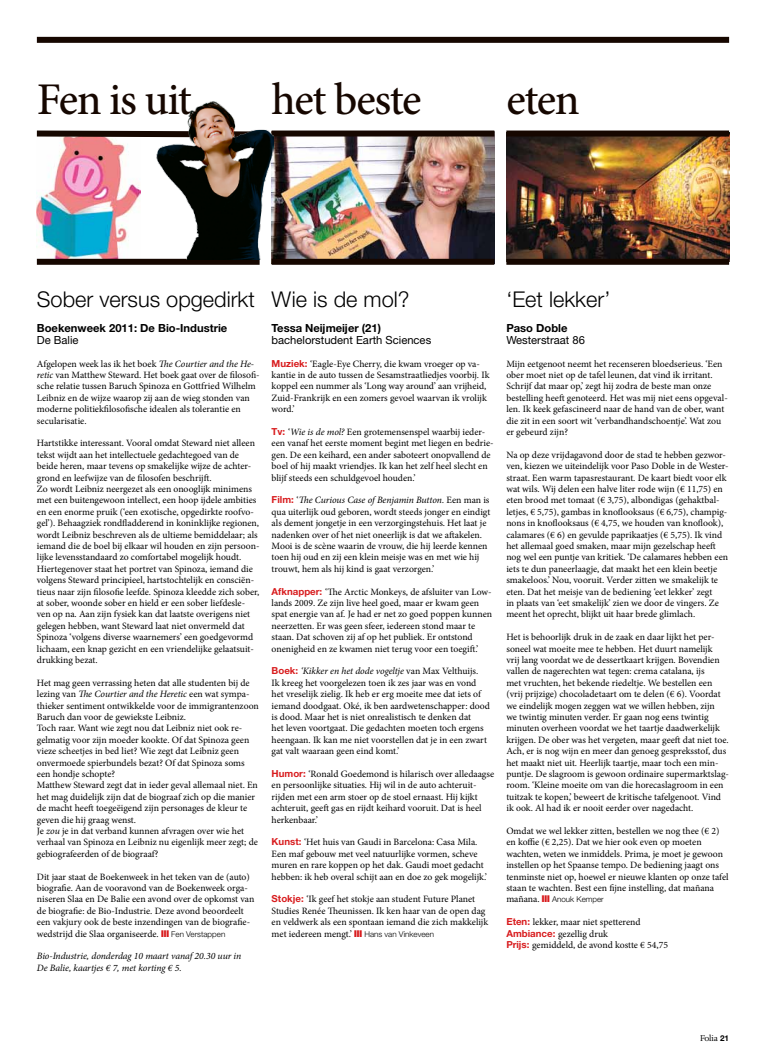
<style>
.page{position:relative;width:766px;height:1063px;background:#fff}
.page>*{position:absolute;margin:0;border:0;box-sizing:border-box;transform-origin:0 0}
.t1{font:500 45.4px "Minion Pro";letter-spacing:-.03em;color:#160700}
.t2{font:300 21.7px "Helvetica Neue LT Pro";color:#000}
.t3{font:700 11.2px "Helvetica Neue LT Pro";color:#000}
.t4{font:11.2px "Helvetica Neue LT Pro";color:#000}
.t5{font:9.8px "Dante";letter-spacing:-.02em;color:#000}
.t6{font:9.7px/11.4px "Minion Pro";color:#000}
.t7{font:italic 9.7px/11.4px "Minion Pro";letter-spacing:-.005em;color:#000}
.t8{font:300 8px "Helvetica Neue LT Pro";color:#000}
.s1{font-style:italic}
.s2{font-family:"Helvetica Neue LT Pro";font-weight:700;color:#d81c1e}
.s3{font-family:"Helvetica Neue LT Pro";font-weight:700;font-size:8.1px}
</style>
<div class="page">
<img style="left:506px;top:137px;width:223px;height:122px">
<img style="left:273px;top:137px;width:221px;height:122px">
<div style="left:271px;top:259px;width:223px;height:6px;background:#160700"></div>
<div style="left:271px;top:131px;width:223px;height:6px;background:#160700"></div>
<div style="left:506px;top:259px;width:223px;height:6px;background:#160700"></div>
<div style="left:506px;top:131px;width:223px;height:6px;background:#160700"></div>
<img style="left:37px;top:141px;width:103px;height:118px">
<svg style="left:36px;top:130px;width:115px;height:11px"></svg>
<div style="left:37px;top:259px;width:222px;height:6px;background:#160700"></div>
<img style="left:151px;top:101px;width:122px;height:158px">
<div style="left:37px;top:37px;width:692px;height:6px;background:#160700"></div>
<h1 class="t1" style="left:37px;top:69px;width:157px">Fen is uit</h1>
<h1 class="t1" style="left:271px;top:69px;width:151px">het beste</h1>
<h1 class="t1" style="left:506px;top:69px;width:75px">eten</h1>
<h2 class="t2" style="left:37px;top:286px;width:219px">Sober versus opgedirkt</h2>
<p class="t3" style="left:37px;top:321px;width:192px">Boekenweek 2011: De Bio-Industrie</p>
<p class="t4" style="left:37px;top:333px;width:43px">De Balie</p>
<p class="t6" style="left:37px;top:358px;width:224px">Afgelopen week las ik het boek <span class="s1">The Courtier and the He&shy;retic</span> van Matthew Steward. Het boek gaat over de filosofi&shy;sche relatie tussen Baruch Spinoza en Gottfried Wilhelm Leibniz en de wijze waarop zij aan de wieg stonden van moderne politiekfilosofische idealen als tolerantie en secularisatie.</p>
<p class="t6" style="left:37px;top:438px;width:224px">Hartstikke interessant. Vooral omdat Steward niet alleen tekst wijdt aan het intellectuele gedachtegoed van de beide heren, maar tevens op smakelijke wijze de achter&shy;grond en leefwijze van de filosofen beschrijft.<br>Zo wordt Leibniz neergezet als een onooglijk minimens met een buitengewoon intellect, een hoop ijdele ambities en een enorme pruik (‘een exotische, opgedirkte roofvo&shy;gel’). Behaagziek rondfladderend in koninklijke regionen, wordt Leibniz beschreven als de ultieme bemiddelaar; als iemand die de boel bij elkaar wil houden en zijn persoon&shy;lijke levensstandaard zo comfortabel mogelijk houdt.<br>Hiertegenover staat het portret van Spinoza, iemand die volgens Steward principieel, hartstochtelijk en consciën&shy;tieus naar zijn filosofie leefde. Spinoza kleedde zich sober, at sober, woonde sober en hield er een sober liefdesle&shy;ven op na. Aan zijn fysiek kan dat laatste overigens niet gelegen hebben, want Steward laat niet onvermeld dat Spinoza ‘volgens diverse waarnemers’ een goedgevormd lichaam, een knap gezicht en een vriendelijke gelaatsuit&shy;drukking bezat.</p>
<p class="t6" style="left:37px;top:677px;width:223px">Het mag geen verrassing heten dat alle studenten bij de lezing van <span class="s1">The Courtier and the Heretic</span> een wat sympa&shy;thieker sentiment ontwikkelde voor de immigrantenzoon Baruch dan voor de gewiekste Leibniz.<br>Toch raar. Want wie zegt nou dat Leibniz niet ook re&shy;gelmatig voor zijn moeder kookte. Of dat Spinoza geen vieze scheetjes in bed liet? Wie zegt dat Leibniz geen onvermoede spierbundels bezat? Of dat Spinoza soms een hondje schopte?<br>Matthew Steward zegt dat in ieder geval allemaal niet. En het mag duidelijk zijn dat de biograaf zich op die manier de macht heeft toegeëigend zijn personages de kleur te geven die hij graag wenst.<br>Je <span class="s1">zou</span> je in dat verband kunnen afvragen over wie het verhaal van Spinoza en Leibniz nu eigenlijk meer zegt; de gebiografeerden of de biograaf?</p>
<p class="t6" style="left:37px;top:871px;width:219px">Dit jaar staat de Boekenweek in het teken van de (auto) biografie. Aan de vooravond van de Boekenweek orga&shy;niseren Slaa en De Balie een avond over de opkomst van de biografie: de Bio-Industrie. Deze avond beoordeelt een vakjury ook de beste inzendingen van de biografie&shy;wedstrijd die Slaa organiseerde.</p>
<p class="t8" style="left:171px;top:929px;width:55px">Fen Verstappen</p>
<p class="t7" style="left:37px;top:951px;width:206px">Bio-Industrie, donderdag 10 maart vanaf 20.30 uur in<br>De Balie, kaartjes € 7, met korting € 5.</p>
<h2 class="t2" style="left:271px;top:286px;width:139px">Wie is de mol?</h2>
<p class="t3" style="left:271px;top:321px;width:111px">Tessa Neijmeijer (21)</p>
<p class="t4" style="left:271px;top:333px;width:161px">bachelorstudent Earth Sciences</p>
<p class="t6" style="left:271px;top:358px;width:219px"><span class="s2">Muziek:</span> ‘Eagle-Eye Cherry, die kwam vroeger op va&shy;kantie in de auto tussen de Sesamstraatliedjes voorbij. Ik koppel een nummer als ‘Long way around’ aan vrijheid, Zuid-Frankrijk en een zomers gevoel waarvan ik vrolijk word.’</p>
<p class="t6" style="left:271px;top:426px;width:223px"><span class="s2">Tv:</span> ‘<span class="s1">Wie is de mol?</span> Een grotemensenspel waarbij ieder&shy;een vanaf het eerste moment begint met liegen en bedrie&shy;gen. De een keihard, een ander saboteert onopvallend de boel of hij maakt vriendjes. Ik kan het zelf heel slecht en blijf steeds een schuldgevoel houden.’</p>
<p class="t6" style="left:271px;top:495px;width:220px"><span class="s2">Film:</span> ‘<span class="s1">The Curious Case of Benjamin Button.</span> Een man is qua uiterlijk oud geboren, wordt steeds jonger en eindigt als dement jongetje in een verzorgingstehuis. Het laat je nadenken over of het niet oneerlijk is dat we aftakelen.<br>Mooi is de scène waarin de vrouw, die hij leerde kennen toen hij oud en zij een klein meisje was en met wie hij trouwt, hem als hij kind is gaat verzorgen.’</p>
<p class="t6" style="left:271px;top:586px;width:222px"><span class="s2">Afknapper:</span> ‘The Arctic Monkeys, de afsluiter van Low&shy;lands 2009. Ze zijn live heel goed, maar er kwam geen spat energie van af. Je had er net zo goed poppen kunnen neerzetten. Er was geen sfeer, iedereen stond maar te staan. Dat schoven zij af op het publiek. Er ontstond onenigheid en ze kwamen niet terug voor een toegift.’</p>
<p class="t6" style="left:271px;top:666px;width:220px"><span class="s2">Boek:</span> <span class="s1">‘Kikker en het dode vogeltje</span> van Max Velthuijs.<br>Ik kreeg het voorgelezen toen ik zes jaar was en vond het vreselijk zielig. Ik heb er erg moeite mee dat iets of iemand doodgaat. Oké, ik ben aardwetenschapper: dood is dood. Maar het is niet onrealistisch te denken dat<br>het leven voortgaat. Die gedachten moeten toch ergens heengaan. Ik kan me niet voorstellen dat je in een zwart gat valt waaraan geen eind komt.’</p>
<p class="t6" style="left:271px;top:768px;width:224px"><span class="s2">Humor:</span> ‘Ronald Goedemond is hilarisch over alledaagse en persoonlijke situaties. Hij wil in de auto achteruit&shy;rijden met een arm stoer op de stoel ernaast. Hij kijkt achteruit, geeft gas en rijdt keihard vooruit. Dat is heel herkenbaar.’</p>
<p class="t6" style="left:271px;top:837px;width:217px"><span class="s2">Kunst:</span> ‘Het huis van Gaudi in Barcelona: Casa Mila.<br>Een maf gebouw met veel natuurlijke vormen, scheve muren en rare koppen op het dak. Gaudi moet gedacht hebben: ik heb overal schijt aan en doe zo gek mogelijk.’</p>
<p class="t6" style="left:271px;top:894px;width:218px"><span class="s2">Stokje:</span> ‘Ik geef het stokje aan student Future Planet Studies Renée Theunissen. Ik ken haar van de open dag en veldwerk als een spontaan iemand die zich makkelijk met iedereen mengt.’</p>
<p class="t8" style="left:364px;top:929px;width:71px">Hans van Vinkeveen</p>
<h2 class="t2" style="left:506px;top:286px;width:105px">‘Eet lekker’</h2>
<p class="t3" style="left:506px;top:321px;width:63px">Paso Doble</p>
<p class="t4" style="left:506px;top:333px;width:80px">Westerstraat 86</p>
<p class="t6" style="left:506px;top:358px;width:223px">Mijn eetgenoot neemt het recenseren bloedserieus. ‘Een ober moet niet op de tafel leunen, dat vind ik irritant.<br>Schrijf dat maar op,’ zegt hij zodra de beste man onze bestelling heeft genoteerd. Het was mij niet eens opgeval&shy;len. Ik keek gefascineerd naar de hand van de ober, want die zit in een soort wit ‘verbandhandschoentje’. Wat zou er gebeurd zijn?</p>
<p class="t6" style="left:506px;top:449px;width:224px">Na op deze vrijdagavond door de stad te hebben gezwor&shy;ven, kiezen we uiteindelijk voor Paso Doble in de Wester&shy;straat. Een warm tapasrestaurant. De kaart biedt voor elk wat wils. Wij delen een halve liter rode wijn (€ 11,75) en eten brood met tomaat (€ 3,75), albondigas (gehaktbal&shy;letjes, € 5,75), gambas in knoflooksaus (€ 6,75), champig&shy;nons in knoflooksaus (€ 4,75, we houden van knoflook), calamares (€ 6) en gevulde paprikaatjes (€ 5,75). Ik vind het allemaal goed smaken, maar mijn gezelschap heeft nog wel een puntje van kritiek. ‘De calamares hebben een iets te dun paneerlaagje, dat maakt het een klein beetje smakeloos.’ Nou, vooruit. Verder zitten we smakelijk te eten. Dat het meisje van de bediening ‘eet lekker’ zegt<br>in plaats van ‘eet smakelijk’ zien we door de vingers. Ze meent het oprecht, blijkt uit haar brede glimlach.</p>
<p class="t6" style="left:506px;top:631px;width:224px">Het is behoorlijk druk in de zaak en daar lijkt het per&shy;soneel wat moeite mee te hebben. Het duurt namelijk<br>vrij lang voordat we de dessertkaart krijgen. Bovendien vallen de nagerechten wat tegen: crema catalana, ijs<br>met vruchten, het bekende riedeltje. We bestellen een (vrij prijzige) chocoladetaart om te delen (€ 6). Voordat we eindelijk mogen zeggen wat we willen hebben, zijn<br>we twintig minuten verder. Er gaan nog eens twintig minuten overheen voordat we het taartje daadwerkelijk krijgen. De ober was het vergeten, maar geeft dat niet toe.<br>Ach, er is nog wijn en meer dan genoeg gespreksstof, dus het maakt niet uit. Heerlijk taartje, maar toch een min&shy;puntje. De slagroom is gewoon ordinaire supermarktslag&shy;room. ‘Kleine moeite om van die horecaslagroom in een tuitzak te kopen,’ beweert de kritische tafelgenoot. Vind ik ook. Al had ik er nooit eerder over nagedacht.</p>
<p class="t6" style="left:506px;top:825px;width:224px">Omdat we wel lekker zitten, bestellen we nog thee (€ 2) en koffie (€ 2,25). Dat we hier ook even op moeten wachten, weten we inmiddels. Prima, je moet je gewoon instellen op het Spaanse tempo. De bediening jaagt ons tenminste niet op, hoewel er nieuwe klanten op onze tafel staan te wachten. Best een fijne instelling, dat mañana mañana.</p>
<p class="t8" style="left:552px;top:895px;width:53px">Anouk Kemper</p>
<p class="t6" style="left:506px;top:916px;width:163px"><span class="s2">Eten:</span> lekker, maar niet spetterend<br><span class="s2">Ambiance:</span> gezellig druk<br><span class="s2">Prijs:</span> gemiddeld, de avond kostte € 54,75</p>
<p class="t5" style="left:700px;top:1033px;width:30px">Folia <span class="s3">21</span></p>
</div>
